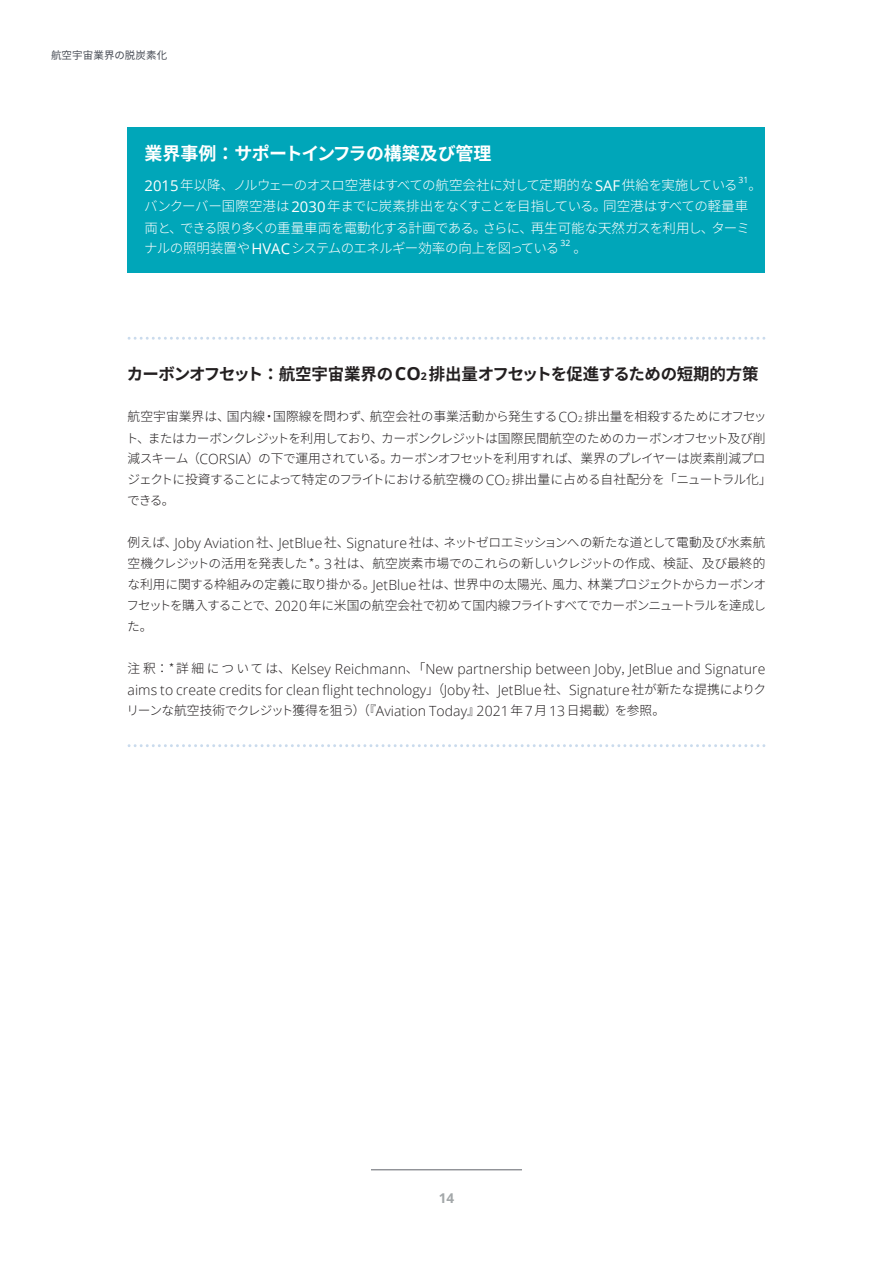
<style>
.page{position:relative;width:893px;height:1263px;background:#fff}
.page>*{position:absolute;margin:0;border:0;box-sizing:border-box;transform-origin:0 0}
.t1{font:700 18px "Noto Sans JP";letter-spacing:-.025em;color:#fff}
.t2{font:700 16.5px "Noto Sans JP";letter-spacing:-.025em;color:#231f20}
.t3{font:300 14.1px/21px "Open Sans";letter-spacing:.005em;color:#231f20}
.t4{font:300 13.5px/21px "Noto Sans JP";letter-spacing:-.035em;color:#fff;text-align:justify}
.t5{font:700 13.5px "Open Sans";color:#a3a7a9}
.t6{font:300 12.75px/21px "Noto Sans JP";letter-spacing:-.05em;color:#231f20}
.t7{font:10.5px "Noto Sans JP";letter-spacing:.01em;color:#464b54}
.t8{font:8.7px "Open Sans";color:#fff}
.s1{font-family:"Open Sans";font-weight:400;font-size:14.85px}
.s2{font-family:"Open Sans";font-size:18.15px}
.s3{font-family:"Open Sans";font-size:10.65px}
.s4{font-family:"Open Sans";font-size:14.1px}
.s5{font-family:"Open Sans";font-size:8.25px}
.s6{font-family:"Noto Sans JP";font-size:12.75px}
</style>
<div class="page">
<hr style="left:371px;top:1169px;width:151px;height:1px;background:#5f6369">
<svg style="left:129px;top:337px;width:636px;height:3px"></svg>
<svg style="left:129px;top:744px;width:636px;height:3px"></svg>
<div style="left:128px;top:128px;width:637px;height:145px;background:#00a6b9"></div>
<p class="t7" style="left:51px;top:49px;width:118px">航空宇宙業界の脱炭素化</p>
<h1 class="t1" style="left:145px;top:143px;width:348px">業界事例：サポートインフラの構築及び管理</h1>
<p class="t4" style="left:145px;top:175px;width:594px"><span class="s1">2015</span>年以降、ノルウェーのオスロ空港はすべての航空会社に対して定期的な<span class="s1">SAF</span>供給を実施している</p>
<p class="t8" style="left:738px;top:174px;width:11px">31</p>
<p class="t4" style="left:748px;top:175px;width:15px">。</p>
<p class="t4" style="left:144px;top:196px;width:607px">バンクーバー国際空港は<span class="s1">2030</span>年までに炭素排出をなくすことを目指している。同空港はすべての軽量車両と、できる限り多くの重量車両を電動化する計画である。さらに、再生可能な天然ガスを利用し、ターミナルの照明装置や<span class="s1">HVAC</span>システムのエネルギー効率の向上を図っている</p>
<p class="t8" style="left:560px;top:237px;width:11px">32</p>
<p class="t4" style="left:573px;top:238px;width:15px">。</p>
<p class="t2" style="left:127px;top:364px;width:633px">カーボンオフセット：航空宇宙業界の<span class="s2">CO</span><span class="s3">2</span> 排出量オフセットを促進するための短期的方策</p>
<p class="t6" style="left:126px;top:406px;width:647px">航空宇宙業界は、国内線・国際線を問わず、航空会社の事業活動から発生する<span class="s4">CO</span><span class="s5">2</span> 排出量を相殺するためにオフセット、またはカーボンクレジットを利用しており、カーボンクレジットは国際民間航空のためのカーボンオフセット及び削減スキーム（<span class="s4">CORSIA</span>）の下で運用されている。カーボンオフセットを利用すれば、業界のプレイヤーは炭素削減プロジェクトに投資することによって特定のフライトにおける航空機の<span class="s4">CO</span><span class="s5">2</span> 排出量に占める自社配分を「ニュートラル化」できる。</p>
<p class="t6" style="left:127px;top:532px;width:641px;text-align:justify">例えば、<span class="s4">Joby Aviation</span>社、<span class="s4">JetBlue</span>社、<span class="s4">Signature</span>社は、ネットゼロエミッションへの新たな道として電動及び水素航空機クレジットの活用を発表した *。<span class="s4">3</span>社は、航空炭素市場でのこれらの新しいクレジットの作成、検証、及び最終的な利用に関する枠組みの定義に取り掛かる。<span class="s4">JetBlue</span>社は、世界中の太陽光、風力、林業プロジェクトからカーボンオフセットを購入することで、<span class="s4">2020</span> 年に米国の航空会社で初めて国内線フライトすべてでカーボンニュートラルを達成した。</p>
<p class="t3" style="left:128px;top:658px;width:640px"><span class="s6">注釈：*詳細については、</span>Kelsey Reichmann<span class="s6">、「</span>New partnership between Joby<span class="s6">,</span> JetBlue and Signature aims to create credits for clean flight technology<span class="s6">」（</span>Joby<span class="s6">社、</span>JetBlue<span class="s6">社、</span>Signature<span class="s6">社が新たな提携によりク</span></p>
<p class="t6" style="left:127px;top:700px;width:540px">リーンな航空技術でクレジット獲得を狙う）（『<span class="s4">Aviation Today</span>』<span class="s4">2021</span>年<span class="s4">7</span>月<span class="s4">13</span>日掲載）を参照。</p>
<p class="t5" style="left:439px;top:1188px;width:17px">14</p>
</div>
